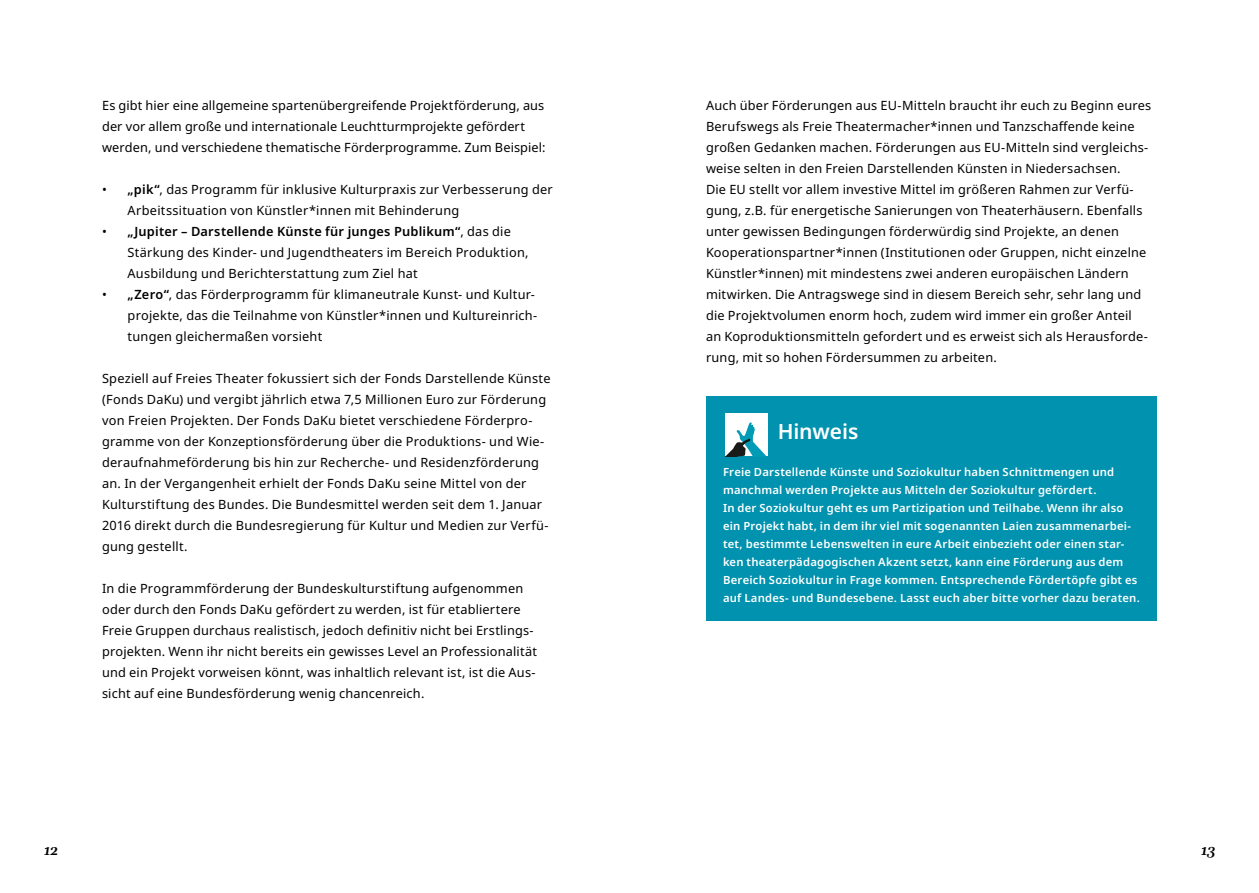
<style>
.page{position:relative;width:1259px;height:893px;background:#fff}
.page>*{position:absolute;margin:0;border:0;box-sizing:border-box;transform-origin:0 0}
.t1{font:600 21px "Noto Sans";letter-spacing:-.005em;color:#fff}
.t2{font:italic 600 13.5px "Gelasio";color:#000}
.t3{font:12.75px/21px "Noto Sans";letter-spacing:.015em;color:#000}
.t4{font:600 11.25px/18px "Noto Sans";letter-spacing:.02em;color:#fff}
.s1{font-weight:600}
</style>
<div class="page">
<div style="left:706px;top:397px;width:451px;height:224px;background:#0092ae"></div>
<div style="left:725px;top:414px;width:42px;height:42px;background:#fff"></div>
<svg style="left:726px;top:422px;width:40px;height:34px"></svg>
<p class="t3" style="left:102px;top:95px;width:445px">Es gibt hier eine allgemeine spartenübergreifende Projektförderung, aus der vor allem große und internationale Leuchtturmprojekte gefördert werden, und verschiedene thematische Förderprogramme. Zum Beispiel:</p>
<p class="t3" style="left:128px;top:179px;width:427px;text-indent:-26px">• <span class="s1">„pik“</span>, das Programm für inklusive Kulturpraxis zur Verbesserung der<br>Arbeitssituation von Künstler*innen mit Behinderung</p>
<p class="t3" style="left:128px;top:221px;width:402px;text-indent:-26px">• <span class="s1">„Jupiter – Darstellende Künste für junges Publikum“</span>, das die<br>Stärkung des Kinder- und Jugendtheaters im Bereich Produktion,<br>Ausbildung und Berichterstattung zum Ziel hat</p>
<p class="t3" style="left:128px;top:284px;width:411px;text-indent:-26px">• <span class="s1">„Zero“</span>, das Förderprogramm für klimaneutrale Kunst- und Kultur&shy;projekte, das die Teilnahme von Künstler*innen und Kultureinrich&shy;tungen gleichermaßen vorsieht</p>
<p class="t3" style="left:102px;top:368px;width:450px">Speziell auf Freies Theater fokussiert sich der Fonds Darstellende Künste (Fonds DaKu) und vergibt jährlich etwa 7,5 Millionen Euro zur Förderung von Freien Projekten. Der Fonds DaKu bietet verschiedene Förderpro&shy;gramme von der Konzeptionsförderung über die Produktions- und Wie&shy;deraufnahmeförderung bis hin zur Recherche- und Residenzförderung an. In der Vergangenheit erhielt der Fonds DaKu seine Mittel von der Kulturstiftung des Bundes. Die Bundesmittel werden seit dem 1. Januar 2016 direkt durch die Bundesregierung für Kultur und Medien zur Verfü&shy;gung gestellt.</p>
<p class="t3" style="left:102px;top:578px;width:436px">In die Programmförderung der Bundeskulturstiftung aufgenommen oder durch den Fonds DaKu gefördert zu werden, ist für etabliertere Freie Gruppen durchaus realistisch, jedoch definitiv nicht bei Erstlings&shy;projekten. Wenn ihr nicht bereits ein gewisses Level an Professionalität und ein Projekt vorweisen könnt, was inhaltlich relevant ist, ist die Aus&shy;sicht auf eine Bundesförderung wenig chancenreich.</p>
<p class="t3" style="left:706px;top:95px;width:447px">Auch über Förderungen aus EU-Mitteln braucht ihr euch zu Beginn eures Berufswegs als Freie Theatermacher*innen und Tanzschaffende keine großen Gedanken machen. Förderungen aus EU-Mitteln sind vergleichs&shy;weise selten in den Freien Darstellenden Künsten in Niedersachsen.<br>Die EU stellt vor allem investive Mittel im größeren Rahmen zur Verfü&shy;gung, z.B. für energetische Sanierungen von Theaterhäusern. Ebenfalls unter gewissen Bedingungen förderwürdig sind Projekte, an denen Kooperationspartner*innen (Institutionen oder Gruppen, nicht einzelne Künstler*innen) mit mindestens zwei anderen europäischen Ländern mitwirken. Die Antragswege sind in diesem Bereich sehr, sehr lang und die Projektvolumen enorm hoch, zudem wird immer ein großer Anteil<br>an Koproduktionsmitteln gefordert und es erweist sich als Herausforde&shy;rung, mit so hohen Fördersummen zu arbeiten.</p>
<h1 class="t1" style="left:777px;top:419px;width:82px">Hinweis</h1>
<p class="t4" style="left:723px;top:463px;width:418px">Freie Darstellende Künste und Soziokultur haben Schnittmengen und manchmal werden Projekte aus Mitteln der Soziokultur gefördert.<br>In der Soziokultur geht es um Partizipation und Teilhabe. Wenn ihr also ein Projekt habt, in dem ihr viel mit sogenannten Laien zusammenarbei&shy;tet, bestimmte Lebenswelten in eure Arbeit einbezieht oder einen star&shy;ken theaterpädagogischen Akzent setzt, kann eine Förderung aus dem Bereich Soziokultur in Frage kommen. Entsprechende Fördertöpfe gibt es auf Landes- und Bundesebene. Lasst euch aber bitte vorher dazu beraten.</p>
<p class="t2" style="left:44px;top:839px;width:16px">12</p>
<p class="t2" style="left:1200px;top:839px;width:16px">13</p>
</div>
